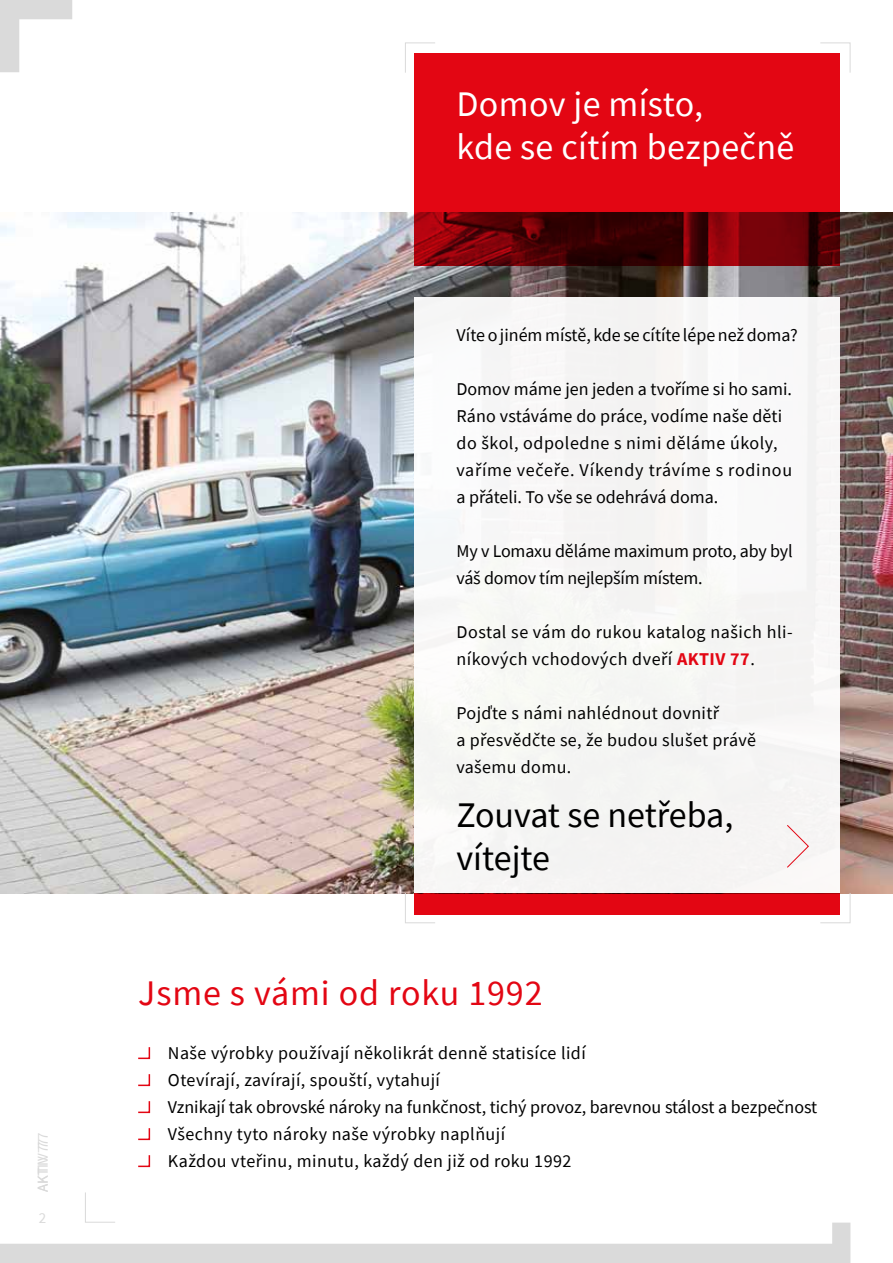
<style>
.page{position:relative;width:893px;height:1263px;background:#fff}
.page>*{position:absolute;margin:0;border:0;box-sizing:border-box;transform-origin:0 0}
.t1{font:36px/43.2px "Source Sans Pro";letter-spacing:.01em;color:#fff}
.t2{font:36px/43.2px "Source Sans Pro";color:#000}
.t3{font:36px "Source Sans Pro";letter-spacing:.025em;color:#e30613}
.t4{font:18px/27px "Source Sans Pro";letter-spacing:.015em;color:#000}
.t5{font:18px/27px "Source Sans Pro";letter-spacing:-.01em;color:#000}
.t6{font:15px "Source Sans Pro";letter-spacing:.05em;color:#dadada}
.s1{font-weight:700;color:#e30613}
</style>
<div class="page">
<svg style="left:0;top:0;width:72px;height:72px"></svg>
<svg style="left:820px;top:42px;width:31px;height:31px"></svg>
<svg style="left:0;top:1192px;width:850px;height:71px"></svg>
<img style="left:0;top:213px;width:893px;height:680px">
<div style="left:415px;top:298px;width:425px;height:595px;background:#f6f6f5"></div>
<svg style="left:415px;top:53px;width:425px;height:213px;background:#c0040f"></svg>
<div style="left:415px;top:893px;width:425px;height:21px;background:#e30613"></div>
<svg style="left:405px;top:42px;width:31px;height:31px"></svg>
<svg style="left:405px;top:892px;width:31px;height:31px"></svg>
<svg style="left:820px;top:892px;width:31px;height:31px"></svg>
<svg style="left:787px;top:825px;width:22px;height:43px"></svg>
<svg style="left:138px;top:1047px;width:13px;height:13px"></svg>
<svg style="left:138px;top:1074px;width:13px;height:13px"></svg>
<svg style="left:138px;top:1101px;width:13px;height:13px"></svg>
<svg style="left:138px;top:1128px;width:13px;height:13px"></svg>
<svg style="left:138px;top:1155px;width:13px;height:13px"></svg>
<p class="t6" style="left:33px;top:1192px;width:61px;rotate:-90deg">AKTIV 77</p>
<p class="t6" style="left:33px;top:1168px;width:31px;rotate:-90deg">IV 77</p>
<p class="t6" style="left:39px;top:1208px;width:9px">2</p>
<h1 class="t1" style="left:456px;top:82px;width:339px">Domov je místo,<br>kde se cítím bezpečně</h1>
<p class="t4" style="left:456px;top:321px;width:343px">Víte o jiném místě, kde se cítíte lépe než doma?</p>
<p class="t4" style="left:456px;top:375px;width:337px">Domov máme jen jeden a tvoříme si ho sami.<br>Ráno vstáváme do práce, vodíme naše děti do škol, odpoledne s nimi děláme úkoly, vaříme večeře. Víkendy trávíme s rodinou a přáteli. To vše se odehrává doma.</p>
<p class="t5" style="left:456px;top:537px;width:338px">My v Lomaxu děláme maximum proto, aby byl váš domov tím nejlepším místem.</p>
<p class="t4" style="left:456px;top:618px;width:338px">Dostal se vám do rukou katalog našich hli&shy;níkových vchodových dveří <span class="s1">AKTIV 77</span>.</p>
<p class="t4" style="left:456px;top:699px;width:301px">Pojďte s námi nahlédnout dovnitř<br>a přesvědčte se, že budou slušet právě vašemu domu.</p>
<h1 class="t2" style="left:456px;top:793px;width:278px">Zouvat se netřeba, vítejte</h1>
<h1 class="t3" style="left:138px;top:970px;width:406px">Jsme s vámi od roku 1992</h1>
<p class="t4" style="left:168px;top:1039px;width:651px">Naše výrobky používají několikrát denně statisíce lidí<br>Otevírají, zavírají, spouští, vytahují<br>Vznikají tak obrovské nároky na funkčnost, tichý provoz, barevnou stálost a bezpečnost Všechny tyto nároky naše výrobky naplňují<br>Každou vteřinu, minutu, každý den již od roku 1992</p>
</div>
